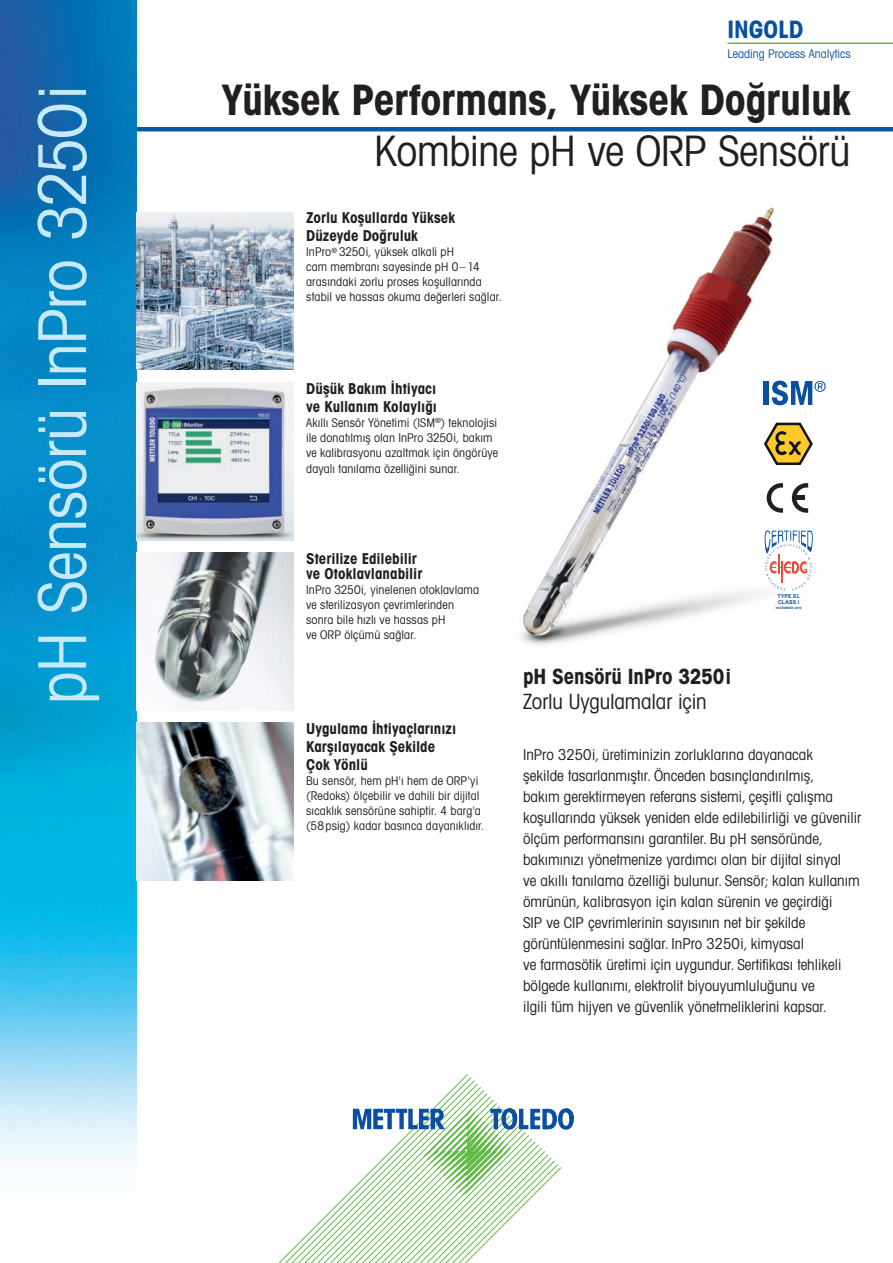
<style>
.page{position:relative;width:893px;height:1263px;background:#fff}
.page>*{position:absolute;margin:0;border:0;box-sizing:border-box;transform-origin:0 0}
.t1{font:66px "Avant Gardefor MT Bk";letter-spacing:-.015em;color:#c6eafa}
.t2{font:42px "Avant Gardefor MT Bd";letter-spacing:-.01em;color:#231f20}
.t3{font:42px "Avant Gardefor MT Bk";letter-spacing:-.01em;color:#231f20}
.t4{font:24px "Avant Gardefor MT Bd";color:#0a4fa2}
.t5{font:21px "Avant Gardefor MT Bk";letter-spacing:-.01em;color:#231f20}
.t6{font:21px "Avant Gardefor MT Bd";letter-spacing:-.005em;color:#231f20}
.t7{font:15px/21px "Avant Gardefor MT Bk";color:#231f20}
.t8{font:15px/18px "Avant Gardefor MT Bd";color:#231f20}
.t9{font:12px/15px "Avant Gardefor MT Bk";letter-spacing:.01em;color:#231f20}
.t10{font:12px "Avant Gardefor MT Bk";color:#0a4fa2}
.t11{font:700 5.4px/6.4px "Arial";color:#0d50a3}
.t12{font:700 3.15px "Arial";color:#0d50a3}
</style>
<div class="page">
<hr style="left:0;top:127px;width:893px;height:4px;background:#015bab">
<img style="left:0;top:0;width:136px;height:1159px">
<img style="left:136px;top:213px;width:157px;height:157px">
<img style="left:136px;top:383px;width:157px;height:157px">
<img style="left:154px;top:553px;width:139px;height:157px">
<img style="left:136px;top:723px;width:157px;height:157px">
<svg style="left:278px;top:1074px;width:256px;height:189px"></svg>
<svg style="left:353px;top:1108px;width:221px;height:87px"></svg>
<img style="left:520px;top:207px;width:301px;height:438px">
<svg style="left:765px;top:530px;width:48px;height:61px"></svg>
<svg style="left:767px;top:483px;width:16px;height:30px"></svg>
<svg style="left:792px;top:483px;width:16px;height:30px"></svg>
<svg style="left:764px;top:421px;width:50px;height:46px"></svg>
<div style="left:764px;top:381px;width:5px;height:24px;background:#0a4fa2"></div>
<svg style="left:772px;top:381px;width:54px;height:24px"></svg>
<hr style="left:727px;top:42px;width:166px;height:2px;background:#60bb46">
<h3 class="t4" style="left:727px;top:14px;width:77px">INGOLD</h3>
<p class="t10" style="left:727px;top:46px;width:125px">Leading Process Analytics</p>
<h1 class="t1" style="left:22px;top:704px;width:621px;rotate:-90deg">pH Sensörü InPro 3250i</h1>
<h2 class="t2" style="left:222px;top:73px;width:630px">Yüksek Performans, Yüksek Doğruluk</h2>
<h2 class="t3" style="left:374px;top:125px;width:478px">Kombine pH ve ORP Sensörü</h2>
<p class="t8" style="left:306px;top:209px;width:150px">Zorlu Koşullarda Yüksek<br>Düzeyde Doğruluk</p>
<p class="t9" style="left:306px;top:244px;width:197px">InPro<sup>®</sup> 3250i, yüksek alkali pH<br>cam membranı sayesinde pH 0–14 arasındaki zorlu proses koşullarında stabil ve hassas okuma değerleri sağlar.</p>
<p class="t8" style="left:306px;top:379px;width:132px">Düşük Bakım İhtiyacı ve Kullanım Kolaylığı</p>
<p class="t9" style="left:306px;top:414px;width:194px">Akıllı Sensör Yönetimi (ISM<sup>®</sup>) teknolojisi ile donatılmış olan InPro 3250i, bakım ve kalibrasyonu azaltmak için öngörüye</p>
<p class="t9" style="left:306px;top:461px;width:155px">dayalı tanılama özelliğini sunar.</p>
<p class="t8" style="left:306px;top:550px;width:118px;line-height:15px">Sterilize Edilebilir ve Otoklavlanabilir</p>
<p class="t9" style="left:306px;top:582px;width:174px">InPro 3250i, yinelenen otoklavlama ve sterilizasyon çevrimlerinden sonra bile hızlı ve hassas pH<br>ve ORP ölçümü sağlar.</p>
<p class="t11" style="left:777px;top:593px;width:24px">TYPE EL<br>CLASS I</p>
<p class="t12" style="left:776px;top:606px;width:27px">NOVEMBER 2019</p>
<h3 class="t6" style="left:523px;top:662px;width:210px">pH Sensörü InPro 3250i</h3>
<h3 class="t5" style="left:523px;top:688px;width:185px">Zorlu Uygulamalar için</h3>
<p class="t7" style="left:523px;top:744px;width:340px">InPro 3250i, üretiminizin zorluklarına dayanacak<br>şekilde tasarlanmıştır. Önceden basınçlandırılmış,<br>bakım gerektirmeyen referans sistemi, çeşitli çalışma koşullarında yüksek yeniden elde edilebilirliği ve güvenilir ölçüm performansını garantiler. Bu pH sensöründe, bakımınızı yönetmenize yardımcı olan bir dijital sinyal<br>ve akıllı tanılama özelliği bulunur. Sensör; kalan kullanım ömrünün, kalibrasyon için kalan sürenin ve geçirdiği<br>SIP ve CIP çevrimlerinin sayısının net bir şekilde görüntülenmesini sağlar. InPro 3250i, kimyasal<br>ve farmasötik üretimi için uygundur. Sertifikası tehlikeli bölgede kullanımı, elektrolit biyouyumluluğunu ve<br>ilgili tüm hijyen ve güvenlik yönetmeliklerini kapsar.</p>
<p class="t8" style="left:306px;top:719px;width:152px">Uygulama İhtiyaçlarınızı<br>Karşılayacak Şekilde<br>Çok Yönlü</p>
<p class="t9" style="left:306px;top:773px;width:180px">Bu sensör, hem pH'ı hem de ORP'yi (Redoks) ölçebilir ve dahili bir dijital sıcaklık sensörüne sahiptir. 4 barg'a (58psig) kadar basınca dayanıklıdır.</p>
</div>
